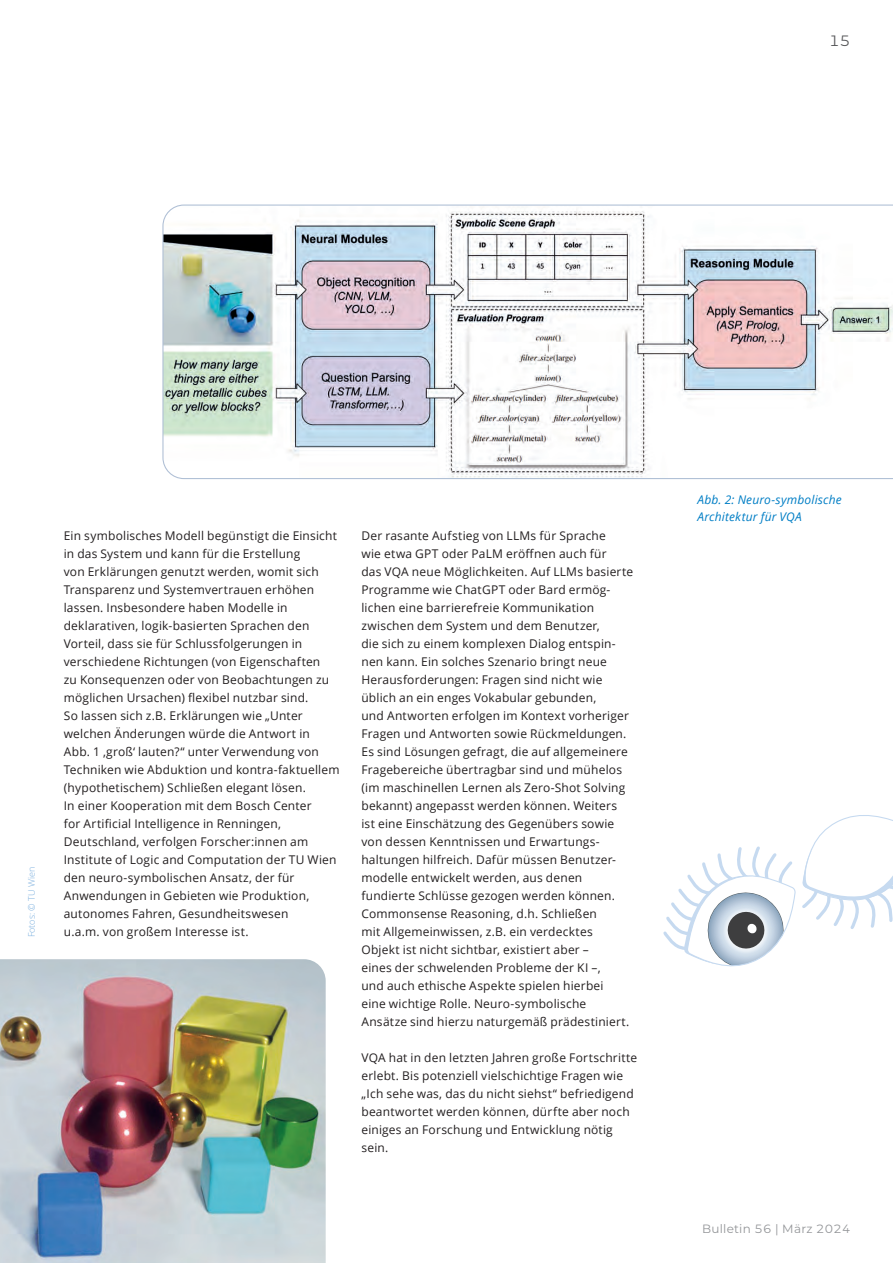
<style>
.page{position:relative;width:893px;height:1263px;background:#fff}
.page>*{position:absolute;margin:0;border:0;box-sizing:border-box;transform-origin:0 0}
.t1{font:15px "Montserrat";color:#57585a}
.t2{font:12px/18px "Open Sans 2";letter-spacing:.015em;color:#231f20}
.t3{font:12px "Open Sans";letter-spacing:.015em;color:#231f20}
.t4{font:italic 12px/16.5px "Open Sans";letter-spacing:.015em;color:#007ec5}
.t5{font:12px "Montserrat Regular 2";letter-spacing:.02em;color:#939598}
.t6{font:300 9px "Open Sans";color:#79aede}
</style>
<div class="page">
<svg style="left:162px;top:205px;width:731px;height:274px"></svg>
<img style="left:0;top:959px;width:326px;height:304px">
<svg style="left:663px;top:815px;width:230px;height:152px"></svg>
<p class="t1" style="left:829px;top:31px;width:23px">15</p>
<p class="t6" style="left:25px;top:937px;width:72px;rotate:-90deg">Fotos: © TU Wien</p>
<p class="t2" style="left:64px;top:526px;width:275px">Ein symbolisches Modell begünstigt die Einsicht in das System und kann für die Erstellung<br>von Erklärungen genutzt werden, womit sich Transparenz und Systemvertrauen erhöhen lassen. Insbesondere haben Modelle in deklarativen, logik-basierten Sprachen den Vorteil, dass sie für Schlussfolgerungen in verschiedene Richtungen (von Eigenschaften<br>zu Konsequenzen oder von Beobachtungen zu</p>
<p class="t3" style="left:64px;top:689px;width:246px">möglichen Ursachen) flexibel nutzbar sind.</p>
<p class="t2" style="left:64px;top:706px;width:277px">So lassen sich z.B. Erklärungen wie „Unter welchen Änderungen würde die Antwort in<br>Abb. 1 ‚groß‘ lauten?“ unter Verwendung von Techniken wie Abduktion und kontra-faktuellem (hypothetischem) Schließen elegant lösen.<br>In einer Kooperation mit dem Bosch Center</p>
<p class="t3" style="left:64px;top:815px;width:219px">for Artificial Intelligence in Renningen,</p>
<p class="t2" style="left:64px;top:832px;width:274px">Deutschland, verfolgen Forscher:innen am Institute of Logic and Computation der TU Wien den neuro-symbolischen Ansatz, der für Anwendungen in Gebieten wie Produktion, autonomes Fahren, Gesundheitswesen<br>u.a.m. von großem Interesse ist.</p>
<p class="t2" style="left:361px;top:526px;width:246px">Der rasante Aufstieg von LLMs für Sprache</p>
<p class="t3" style="left:361px;top:545px;width:247px">wie etwa GPT oder PaLM eröffnen auch für</p>
<p class="t2" style="left:361px;top:562px;width:273px">das VQA neue Möglichkeiten. Auf LLMs basierte Programme wie ChatGPT oder Bard ermög&shy;lichen eine barrierefreie Kommunikation zwischen dem System und dem Benutzer,<br>die sich zu einem komplexen Dialog entspin&shy;nen kann. Ein solches Szenario bringt neue Herausforderungen: Fragen sind nicht wie üblich an ein enges Vokabular gebunden,<br>und Antworten erfolgen im Kontext vorheriger Fragen und Antworten sowie Rückmeldungen.<br>Es sind Lösungen gefragt, die auf allgemeinere Fragebereiche übertragbar sind und mühelos (im maschinellen Lernen als Zero-Shot Solving bekannt) angepasst werden können. Weiters ist eine Einschätzung des Gegenübers sowie von dessen Kenntnissen und Erwartungs&shy;haltungen hilfreich. Dafür müssen Benutzer&shy;modelle entwickelt werden, aus denen fundierte Schlüsse gezogen werden können.<br>Commonsense Reasoning, d.h. Schließen<br>mit Allgemeinwissen, z.B. ein verdecktes Objekt ist nicht sichtbar, existiert aber –<br>eines der schwelenden Probleme der KI –,<br>und auch ethische Aspekte spielen hierbei<br>eine wichtige Rolle. Neuro-symbolische Ansätze sind hierzu naturgemäß prädestiniert.</p>
<p class="t2" style="left:361px;top:1048px;width:277px">VQA hat in den letzten Jahren große Fortschritte erlebt. Bis potenziell vielschichtige Fragen wie „Ich sehe was, das du nicht siehst“ befriedigend beantwortet werden können, dürfte aber noch einiges an Forschung und Entwicklung nötig sein.</p>
<p class="t4" style="left:697px;top:491px;width:146px">Abb. 2: Neuro-symbolische<br>Architektur für VQA</p>
<p class="t5" style="left:702px;top:1220px;width:150px">Bulletin 56 | März 2024</p>
</div>
